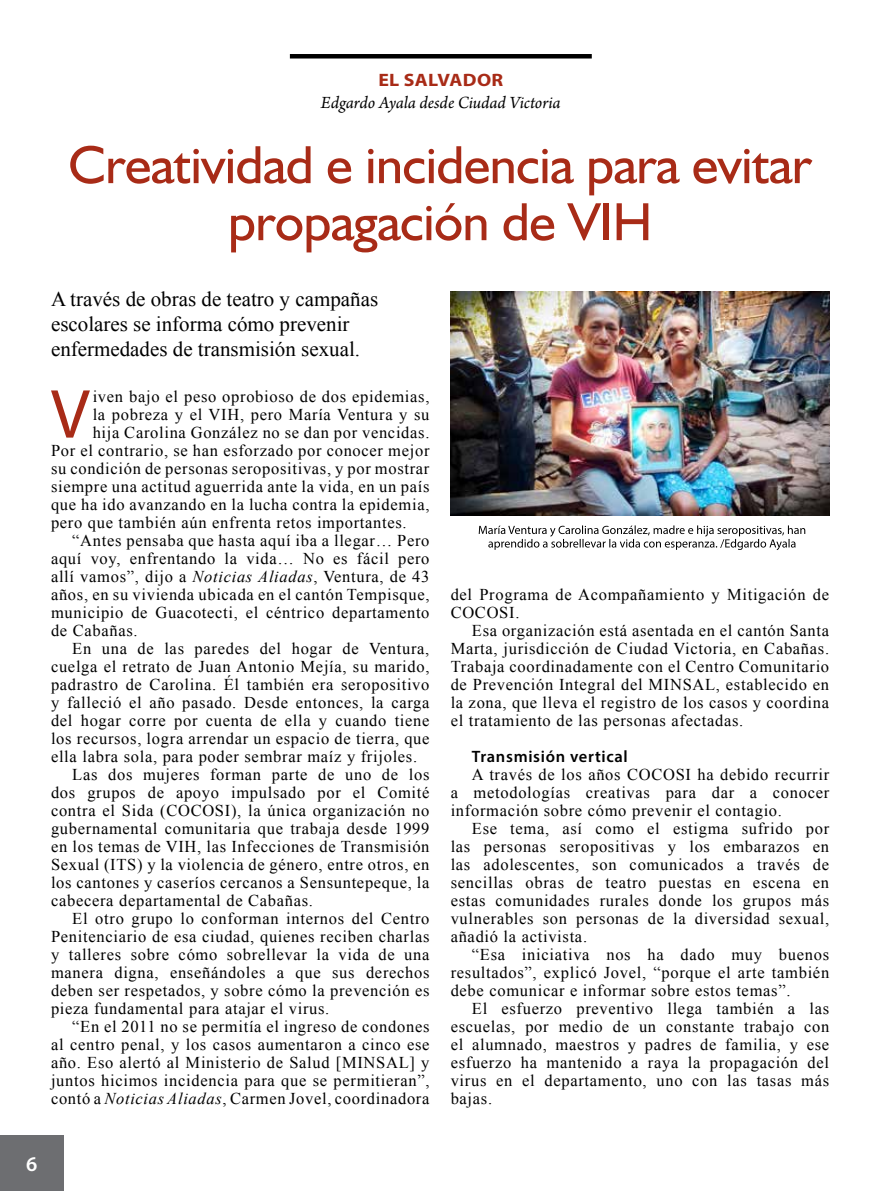
<style>
.page{position:relative;width:893px;height:1191px;background:#fff}
.page>*{position:absolute;margin:0;border:0;box-sizing:border-box;transform-origin:0 0}
.t1{font:69.9px "Myriad Pro";color:#a82b17}
.t2{font:54px/57px "Humanist 521 BT";letter-spacing:-.01em;color:#a82b17;text-align:center}
.t3{font:21px/25.2px "Times New Roman";color:#000}
.t4{font:600 21px "Myriad Pro";color:#fff}
.t5{font:italic 18px "Arno Pro";letter-spacing:-.005em;color:#000}
.t6{font:700 18px "Myriad Pro";letter-spacing:.02em;color:#a82b17;scale:1.1 1}
.t7{font:16.5px/18px "Times New Roman";letter-spacing:.04em;color:#000;text-align:justify}
.t8{font:600 16.5px "Myriad Pro";letter-spacing:.04em;color:#000}
.s1{font-style:italic}
</style>
<div class="page">
<div style="left:0;top:1135px;width:64px;height:55px;background:#6d6e71"></div>
<hr style="left:290px;top:54px;width:302px;height:4px;background:#000">
<svg style="left:479px;top:525px;width:326px;height:25px"></svg>
<img style="left:450px;top:291px;width:379px;height:224px">
<p class="t6" style="left:378px;top:68px;width:115px">EL SALVADOR</p>
<p class="t5" style="left:321px;top:92px;width:241px">Edgardo Ayala desde Ciudad Victoria</p>
<h2 class="t2" style="left:68px;top:135px;width:745px">Creatividad e incidencia para evitar propagación de VIH</h2>
<p class="t3" style="left:51px;top:286px;width:329px">A través de obras de teatro y campañas escolares se informa cómo prevenir enfermedades de transmisión sexual.</p>
<h1 class="t1" style="left:51px;top:371px;width:41px">V</h1>
<p class="t7" style="left:93px;top:387px;width:338px">iven bajo el peso oprobioso de dos epidemias,</p>
<p class="t7" style="left:93px;top:405px;width:338px">la pobreza y el VIH, pero María Ventura y su</p>
<p class="t7" style="left:93px;top:423px;width:338px">hija Carolina González no se dan por vencidas.</p>
<p class="t7" style="left:51px;top:441px;width:380px">Por el contrario, se han esforzado por conocer mejor</p>
<p class="t7" style="left:51px;top:459px;width:380px">su condición de personas seropositivas, y por mostrar</p>
<p class="t7" style="left:51px;top:477px;width:380px">siempre una actitud aguerrida ante la vida, en un país</p>
<p class="t7" style="left:51px;top:495px;width:380px">que ha ido avanzando en la lucha contra la epidemia,</p>
<p class="t7" style="left:51px;top:513px;width:357px">pero que también aún enfrenta retos importantes.</p>
<p class="t7" style="left:72px;top:531px;width:359px">“Antes pensaba que hasta aquí iba a llegar… Pero</p>
<p class="t7" style="left:51px;top:549px;width:380px">aquí voy, enfrentando la vida… No es fácil pero</p>
<p class="t7" style="left:51px;top:567px;width:380px">allí vamos”, dijo a <span class="s1">Noticias Aliadas</span>, Ventura, de 43</p>
<p class="t7" style="left:51px;top:585px;width:380px">años, en su vivienda ubicada en el cantón Tempisque,</p>
<p class="t7" style="left:51px;top:603px;width:380px">municipio de Guacotecti, el céntrico departamento</p>
<p class="t7" style="left:51px;top:621px;width:88px">de Cabañas.</p>
<p class="t7" style="left:72px;top:639px;width:359px">En una de las paredes del hogar de Ventura,</p>
<p class="t7" style="left:51px;top:657px;width:380px">cuelga el retrato de Juan Antonio Mejía, su marido,</p>
<p class="t7" style="left:51px;top:675px;width:380px">padrastro de Carolina. Él también era seropositivo</p>
<p class="t7" style="left:51px;top:693px;width:380px">y falleció el año pasado. Desde entonces, la carga</p>
<p class="t7" style="left:51px;top:711px;width:380px">del hogar corre por cuenta de ella y cuando tiene</p>
<p class="t7" style="left:51px;top:729px;width:380px">los recursos, logra arrendar un espacio de tierra, que</p>
<p class="t7" style="left:51px;top:747px;width:368px">ella labra sola, para poder sembrar maíz y frijoles.</p>
<p class="t7" style="left:72px;top:765px;width:359px">Las dos mujeres forman parte de uno de los</p>
<p class="t7" style="left:51px;top:783px;width:380px">dos grupos de apoyo impulsado por el Comité</p>
<p class="t7" style="left:51px;top:801px;width:380px">contra el Sida (COCOSI), la única organización no</p>
<p class="t7" style="left:51px;top:819px;width:380px">gubernamental comunitaria que trabaja desde 1999</p>
<p class="t7" style="left:51px;top:837px;width:380px">en los temas de VIH, las Infecciones de Transmisión</p>
<p class="t7" style="left:51px;top:855px;width:380px">Sexual (ITS) y la violencia de género, entre otros, en</p>
<p class="t7" style="left:51px;top:873px;width:380px">los cantones y caseríos cercanos a Sensuntepeque, la</p>
<p class="t7" style="left:51px;top:891px;width:264px">cabecera departamental de Cabañas.</p>
<p class="t7" style="left:72px;top:909px;width:359px">El otro grupo lo conforman internos del Centro</p>
<p class="t7" style="left:51px;top:927px;width:380px">Penitenciario de esa ciudad, quienes reciben charlas</p>
<p class="t7" style="left:51px;top:945px;width:380px">y talleres sobre cómo sobrellevar la vida de una</p>
<p class="t7" style="left:51px;top:963px;width:380px">manera digna, enseñándoles a que sus derechos</p>
<p class="t7" style="left:51px;top:981px;width:380px">deben ser respetados, y sobre cómo la prevención es</p>
<p class="t7" style="left:51px;top:999px;width:280px">pieza fundamental para atajar el virus.</p>
<p class="t7" style="left:72px;top:1017px;width:359px">“En el 2011 no se permitía el ingreso de condones</p>
<p class="t7" style="left:51px;top:1035px;width:380px">al centro penal, y los casos aumentaron a cinco ese</p>
<p class="t7" style="left:51px;top:1053px;width:380px">año. Eso alertó al Ministerio de Salud [MINSAL] y</p>
<p class="t7" style="left:51px;top:1071px;width:380px">juntos hicimos incidencia para que se permitieran”,</p>
<p class="t7" style="left:51px;top:1089px;width:380px">contó a <span class="s1">Noticias Aliadas</span>, Carmen Jovel, coordinadora</p>
<p class="t7" style="left:451px;top:585px;width:380px">del Programa de Acompañamiento y Mitigación de<br>COCOSI.</p>
<p class="t7" style="left:451px;top:621px;width:380px;text-indent:21px">Esa organización está asentada en el cantón Santa Marta, jurisdicción de Ciudad Victoria, en Cabañas.<br>Trabaja coordinadamente con el Centro Comunitario de Prevención Integral del MINSAL, establecido en la zona, que lleva el registro de los casos y coordina el tratamiento de las personas afectadas.</p>
<p class="t8" style="left:472px;top:745px;width:157px">Transmisión vertical</p>
<p class="t7" style="left:451px;top:765px;width:380px;text-indent:21px">A través de los años COCOSI ha debido recurrir a metodologías creativas para dar a conocer información sobre cómo prevenir el contagio.</p>
<p class="t7" style="left:451px;top:819px;width:380px;text-indent:21px">Ese tema, así como el estigma sufrido por las personas seropositivas y los embarazos en las adolescentes, son comunicados a través de sencillas obras de teatro puestas en escena en estas comunidades rurales donde los grupos más vulnerables son personas de la diversidad sexual, añadió la activista.</p>
<p class="t7" style="left:451px;top:945px;width:380px;text-indent:21px">“Esa iniciativa nos ha dado muy buenos resultados”, explicó Jovel, “porque el arte también debe comunicar e informar sobre estos temas”.</p>
<p class="t7" style="left:451px;top:999px;width:380px;text-indent:21px">El esfuerzo preventivo llega también a las escuelas, por medio de un constante trabajo con el alumnado, maestros y padres de familia, y ese esfuerzo ha mantenido a raya la propagación del virus en el departamento, uno con las tasas más bajas.</p>
<p class="t4" style="left:26px;top:1150px;width:13px">6</p>
</div>
